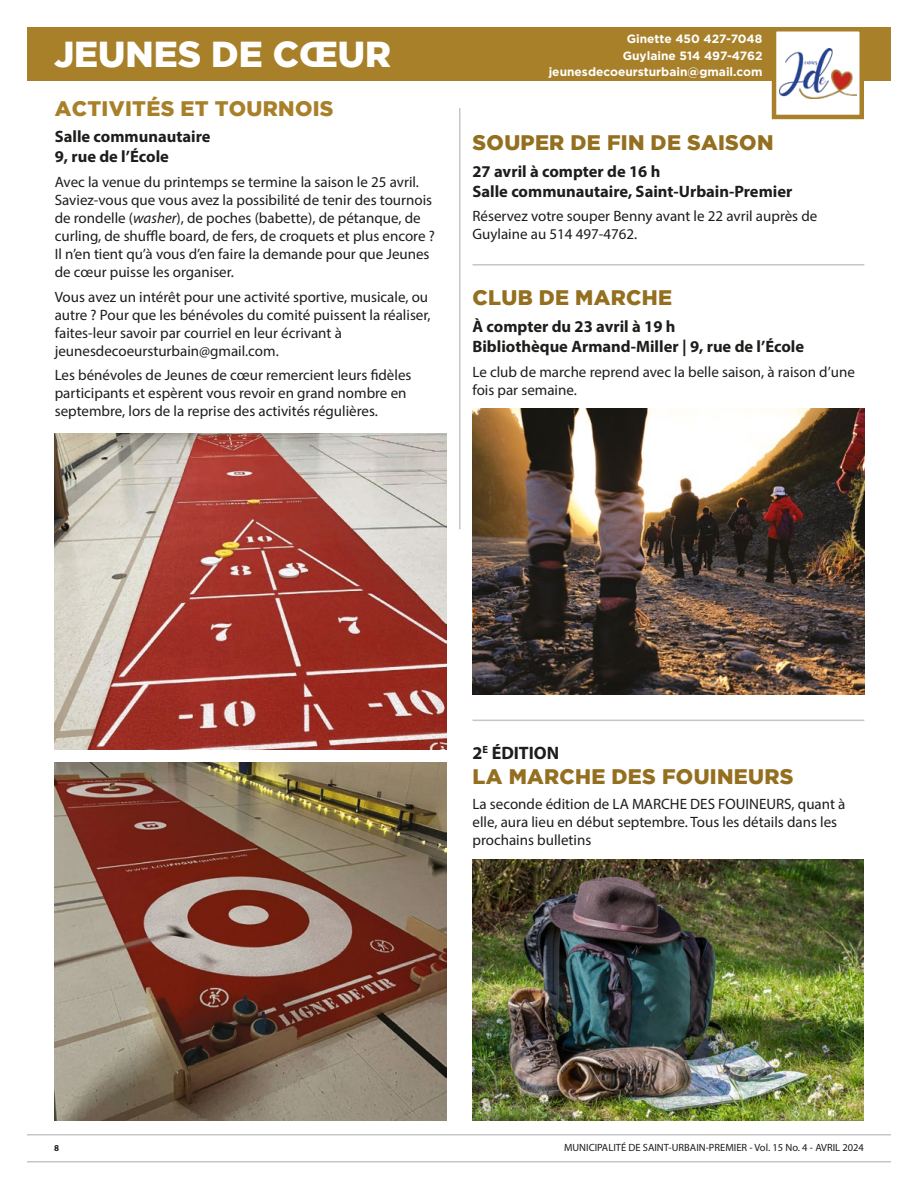
<style>
.page{position:relative;width:918px;height:1188px;background:#fff}
.page>*{position:absolute;margin:0;border:0;box-sizing:border-box;transform-origin:0 0}
.t1{font:900 36px "Gotham";color:#fff}
.t2{font:900 21px "Gotham";letter-spacing:.015em;color:#946f1f}
.t3{font:900 21px "Gotham";letter-spacing:.015em;color:#a9802a}
.t4{font:700 18px "Myriad Pro";color:#1d1d1b}
.t5{font:700 16.5px/19.8px "Myriad Pro";color:#1d1d1b}
.t6{font:15px/18px "Myriad Pro";color:#1d1d1b}
.t7{font:700 12px/16.5px "Gotham";color:#fff;text-align:center}
.t8{font:10.5px "Myriad Pro";color:#1d1d1b}
.t9{font:700 9px "Myriad Pro";color:#1d1d1b}
.s1{font-style:italic}
</style>
<div class="page">
<hr style="left:27px;top:1161px;width:864px;height:1px;background:#c6c6c6">
<hr style="left:27px;top:1134px;width:864px;height:2px;background:#c6c6c6">
<div style="left:27px;top:27px;width:864px;height:54px;background:#a9802a"></div>
<div style="left:772px;top:27px;width:92px;height:92px;background:#fff;border:4px solid #a9802a"></div>
<img style="left:779px;top:48px;width:78px;height:50px">
<img style="left:55px;top:434px;width:391px;height:316px">
<img style="left:55px;top:762px;width:391px;height:358px">
<img style="left:473px;top:409px;width:391px;height:286px">
<hr style="left:472px;top:264px;width:392px;height:2px;background:#c6c6c6">
<hr style="left:459px;top:108px;width:1px;height:421px;background:#c6c6c6">
<img style="left:472px;top:860px;width:391px;height:260px">
<hr style="left:472px;top:720px;width:392px;height:1px;background:#c6c6c6">
<h1 class="t1" style="left:54px;top:34px;width:339px">JEUNES DE CŒUR</h1>
<h2 class="t3" style="left:55px;top:96px;width:280px">ACTIVITÉS ET TOURNOIS</h2>
<p class="t5" style="left:55px;top:126px;width:157px">Salle communautaire<br>9, rue de l’École</p>
<p class="t6" style="left:55px;top:173px;width:382px">Avec la venue du printemps se termine la saison le 25 avril.<br>Saviez-vous que vous avez la possibilité de tenir des tournois de rondelle (<span class="s1">washer</span>), de poches (babette), de pétanque, de curling, de shuffle board, de fers, de croquets et plus encore ?<br>Il n’en tient qu’à vous d’en faire la demande pour que Jeunes de cœur puisse les organiser.</p>
<p class="t6" style="left:55px;top:287px;width:377px">Vous avez un intérêt pour une activité sportive, musicale, ou autre ? Pour que les bénévoles du comité puissent la réaliser, faites-leur savoir par courriel en leur écrivant à jeunesdecoeursturbain@gmail.com.</p>
<p class="t6" style="left:55px;top:366px;width:358px">Les bénévoles de Jeunes de cœur remercient leurs fidèles participants et espèrent vous revoir en grand nombre en septembre, lors de la reprise des activités régulières.</p>
<p class="t7" style="left:623px;top:30px;width:141px">Ginette 450 427-7048<br>Guylaine 514 497-4762</p>
<p class="t7" style="left:549px;top:63px;width:215px">jeunesdecoeursturbain@gmail.com</p>
<h2 class="t2" style="left:473px;top:131px;width:302px">SOUPER DE FIN DE SAISON</h2>
<p class="t5" style="left:472px;top:161px;width:321px">27 avril à compter de 16 h<br>Salle communautaire, Saint-Urbain-Premier</p>
<p class="t6" style="left:472px;top:207px;width:346px">Réservez votre souper Benny avant le 22 avril auprès de<br>Guylaine au 514 497-4762.</p>
<h2 class="t2" style="left:473px;top:286px;width:201px">CLUB DE MARCHE</h2>
<p class="t5" style="left:472px;top:316px;width:333px">À compter du 23 avril à 19 h<br>Bibliothèque Armand-Miller | 9, rue de l’École</p>
<p class="t6" style="left:472px;top:362px;width:384px">Le club de marche reprend avec la belle saison, à raison d’une fois par semaine.</p>
<p class="t4" style="left:472px;top:741px;width:88px">2<sup>E</sup> ÉDITION</p>
<h2 class="t2" style="left:473px;top:765px;width:322px">LA MARCHE DES FOUINEURS</h2>
<p class="t6" style="left:472px;top:795px;width:374px">La seconde édition de LA MARCHE DES FOUINEURS, quant à elle, aura lieu en début septembre. Tous les détails dans les prochains bulletins</p>
<p class="t9" style="left:54px;top:1142px;width:6px">8</p>
<p class="t8" style="left:564px;top:1141px;width:301px">MUNICIPALITÉ DE SAINT-URBAIN-PREMIER - Vol. 15 No. 4 - AVRIL 2024</p>
</div>
